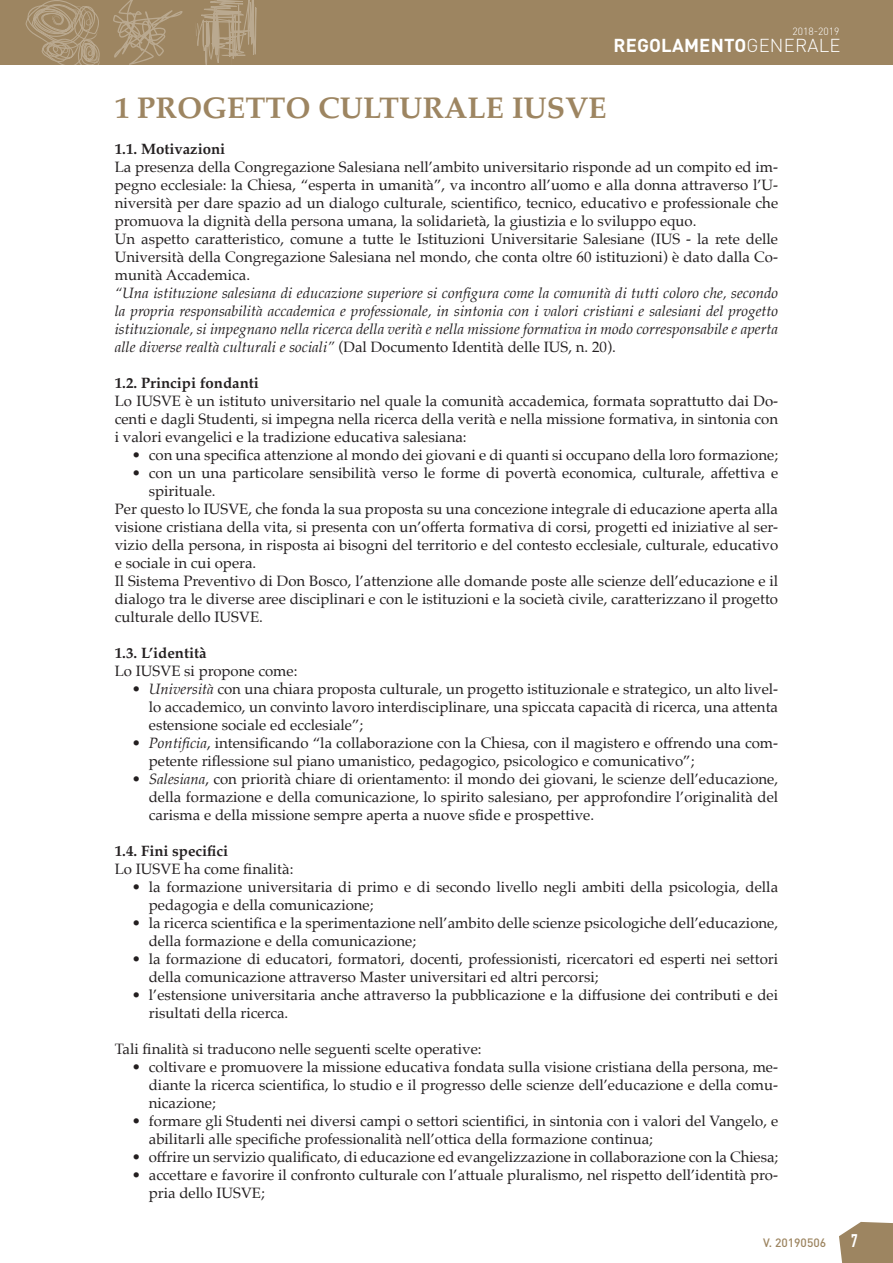
<style>
.page{position:relative;width:893px;height:1263px;background:#fff}
.page>*{position:absolute;margin:0;border:0;box-sizing:border-box;transform-origin:0 0}
.titoli_oro{font:700 30px "Palatino";color:#9d8561}
.t1{font:700 18.45px "DIN Pro";letter-spacing:.01em;color:#fff}
.t2{font:700 17.85px "DIN Condensed";color:#fff}
.testo_base{font:15px/18px "Palatino";color:#231f20;text-align:justify}
.testo_italic{font:italic 15px/18px "Palatino";color:#231f20;text-align:justify}
.testo_bold{font:700 15px "Palatino";color:#231f20}
.t3{font:500 12px "DIN";color:#9d8561}
.t4{font:300 10.35px "DIN Pro";color:#fff}
.s1{font-weight:300}
.s2{font-style:normal}
.s3{font-style:italic}
</style>
<div class="page">
<svg style="left:839px;top:1222px;width:54px;height:41px;background:#a69070"></svg>
<div style="left:0;top:0;width:893px;height:65px;background:#9d8561"></div>
<svg style="left:196px;top:0;width:61px;height:65px"></svg>
<svg style="left:113px;top:0;width:70px;height:65px"></svg>
<svg style="left:25px;top:0;width:75px;height:65px"></svg>
<p class="t4" style="left:793px;top:24px;width:49px">2018-2019</p>
<p class="t1" style="left:613px;top:33px;width:228px">REGOLAMENTO<span class="s1">GENERALE</span></p>
<p class="titoli_oro" style="left:115px;top:82px;width:493px">1 PROGETTO CULTURALE IUSVE</p>
<p class="testo_bold" style="left:115px;top:136px;width:112px">1.1. Motivazioni</p>
<p class="testo_base" style="left:115px;top:158px;width:665px">La presenza della Congregazione Salesiana nell’ambito universitario risponde ad un compito ed im&shy;pegno ecclesiale: la Chiesa, “esperta in umanità”, va incontro all’uomo e alla donna attraverso l’U&shy;niversità per dare spazio ad un dialogo culturale, scientifico, tecnico, educativo e professionale che promuova la dignità della persona umana, la solidarietà, la giustizia e lo sviluppo equo.</p>
<p class="testo_base" style="left:115px;top:230px;width:665px">Un aspetto caratteristico, comune a tutte le Istituzioni Universitarie Salesiane (IUS - la rete delle Università della Congregazione Salesiana nel mondo, che conta oltre 60 istituzioni) è dato dalla Co&shy;munità Accademica.</p>
<p class="testo_italic" style="left:115px;top:284px;width:665px">“Una istituzione salesiana di educazione superiore si configura come la comunità di tutti coloro che, secondo la propria responsabilità accademica e professionale, in sintonia con i valori cristiani e salesiani del progetto istituzionale, si impegnano nella ricerca della verità e nella missione formativa in modo corresponsabile e aperta alle diverse realtà culturali e sociali” <span class="s2">(Dal Documento Identità delle IUS, n. 20).</span></p>
<p class="testo_bold" style="left:115px;top:370px;width:146px">1.2. Principi fondanti</p>
<p class="testo_base" style="left:115px;top:392px;width:665px">Lo IUSVE è un istituto universitario nel quale la comunità accademica, formata soprattutto dai Do&shy;centi e dagli Studenti, si impegna nella ricerca della verità e nella missione formativa, in sintonia con i valori evangelici e la tradizione educativa salesiana:</p>
<p class="testo_base" style="left:132px;top:446px;width:648px">• con una specifica attenzione al mondo dei giovani e di quanti si occupano della loro formazione;</p>
<p class="testo_base" style="left:149px;top:464px;width:631px;text-indent:-17px">• con un una particolare sensibilità verso le forme di povertà economica, culturale, affettiva e spirituale.</p>
<p class="testo_base" style="left:115px;top:500px;width:665px">Per questo lo IUSVE, che fonda la sua proposta su una concezione integrale di educazione aperta alla visione cristiana della vita, si presenta con un’offerta formativa di corsi, progetti ed iniziative al ser&shy;vizio della persona, in risposta ai bisogni del territorio e del contesto ecclesiale, culturale, educativo e sociale in cui opera.</p>
<p class="testo_base" style="left:115px;top:572px;width:665px">Il Sistema Preventivo di Don Bosco, l’attenzione alle domande poste alle scienze dell’educazione e il dialogo tra le diverse aree disciplinari e con le istituzioni e la società civile, caratterizzano il progetto culturale dello IUSVE.</p>
<p class="testo_bold" style="left:115px;top:640px;width:93px">1.3. L’identità</p>
<p class="testo_base" style="left:115px;top:662px;width:184px">Lo IUSVE si propone come:</p>
<p class="testo_base" style="left:149px;top:680px;width:631px;text-indent:-17px">• <span class="s3">Università</span> con una chiara proposta culturale, un progetto istituzionale e strategico, un alto livel&shy;lo accademico, un convinto lavoro interdisciplinare, una spiccata capacità di ricerca, una attenta estensione sociale ed ecclesiale”;</p>
<p class="testo_base" style="left:149px;top:734px;width:631px;text-indent:-17px">• <span class="s3">Pontificia</span>, intensificando “la collaborazione con la Chiesa, con il magistero e offrendo una com&shy;petente riflessione sul piano umanistico, pedagogico, psicologico e comunicativo”;</p>
<p class="testo_base" style="left:149px;top:770px;width:631px;text-indent:-17px">• <span class="s3">Salesiana</span>, con priorità chiare di orientamento: il mondo dei giovani, le scienze dell’educazione, della formazione e della comunicazione, lo spirito salesiano, per approfondire l’originalità del carisma e della missione sempre aperta a nuove sfide e prospettive.</p>
<p class="testo_bold" style="left:115px;top:838px;width:115px">1.4. Fini specifici</p>
<p class="testo_base" style="left:115px;top:860px;width:180px">Lo IUSVE ha come finalità:</p>
<p class="testo_base" style="left:149px;top:878px;width:631px;text-indent:-17px">• la formazione universitaria di primo e di secondo livello negli ambiti della psicologia, della pedagogia e della comunicazione;</p>
<p class="testo_base" style="left:149px;top:914px;width:631px;text-indent:-17px">• la ricerca scientifica e la sperimentazione nell’ambito delle scienze psicologiche dell’educazione, della formazione e della comunicazione;</p>
<p class="testo_base" style="left:149px;top:950px;width:631px;text-indent:-17px">• la formazione di educatori, formatori, docenti, professionisti, ricercatori ed esperti nei settori della comunicazione attraverso Master universitari ed altri percorsi;</p>
<p class="testo_base" style="left:149px;top:986px;width:631px;text-indent:-17px">• l’estensione universitaria anche attraverso la pubblicazione e la diffusione dei contributi e dei risultati della ricerca.</p>
<p class="testo_base" style="left:115px;top:1040px;width:368px">Tali finalità si traducono nelle seguenti scelte operative:</p>
<p class="testo_base" style="left:149px;top:1058px;width:631px;text-indent:-17px">• coltivare e promuovere la missione educativa fondata sulla visione cristiana della persona, me&shy;diante la ricerca scientifica, lo studio e il progresso delle scienze dell’educazione e della comu&shy;nicazione;</p>
<p class="testo_base" style="left:149px;top:1112px;width:631px;text-indent:-17px">• formare gli Studenti nei diversi campi o settori scientifici, in sintonia con i valori del Vangelo, e abilitarli alle specifiche professionalità nell’ottica della formazione continua;</p>
<p class="testo_base" style="left:132px;top:1148px;width:648px">• offrire un servizio qualificato, di educazione ed evangelizzazione in collaborazione con la Chiesa;</p>
<p class="testo_base" style="left:149px;top:1166px;width:631px;text-indent:-17px">• accettare e favorire il confronto culturale con l’attuale pluralismo, nel rispetto dell’identità pro&shy;pria dello IUSVE;</p>
<p class="t3" style="left:763px;top:1235px;width:65px">V. 20190506</p>
<p class="t2" style="left:851px;top:1230px;width:8px">7</p>
</div>
